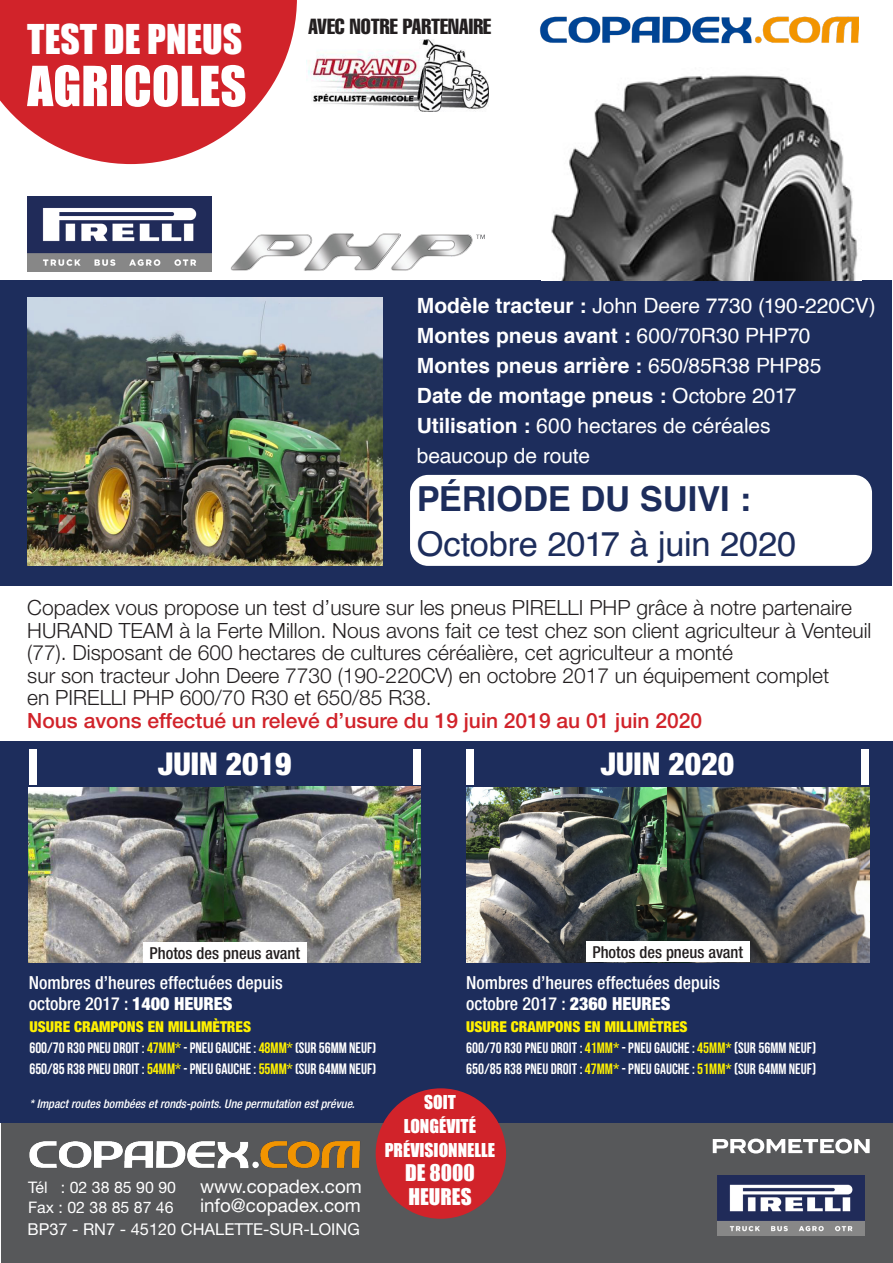
<style>
.page{position:relative;width:893px;height:1263px;background:#fff}
.page>*{position:absolute;margin:0;border:0;box-sizing:border-box;transform-origin:0 0}
.t1{font:51px "Impact";color:#fff}
.t2{font:37.8px "Impact";color:#fff}
.t3{font:34.5px "Helvetica";letter-spacing:-.01em;color:#1d2d5c}
.t4{font:700 34.5px "Helvetica";letter-spacing:-.005em;color:#1d2d5c}
.t5{font:900 condensed 31.5px "Helvetica Neue";color:#fff}
.t6{font:extra-condensed 21.45px "Helvetica";color:#231f20}
.t7{font:21.15px "Impact";color:#fff}
.t8{font:300 21px/22.5px "Helvetica Neue";color:#231f20}
.t9{font:700 21px "Helvetica";color:#fff}
.t10{font:21px/30px "Helvetica";letter-spacing:-.005em;color:#fff}
.t11{font:18.75px "Helvetica Neue LT Std";color:#fff}
.t12{font:500 condensed 18px/21px "Helvetica Neue";color:#fff}
.t13{font:17.55px "Impact";color:#fff}
.t14{font:500 condensed 16.5px "Helvetica Neue";color:#231f20}
.t15{font:16.35px "Helvetica Neue LT Std";color:#fff}
.t16{font:15.9px "Helvetica Neue LT Std";color:#fff}
.t17{font:700 15px "Bebas Neue";color:#fff}
.t18{font:15px "Bebas Neue";color:#fff}
.t19{font:900 condensed 15px "Helvetica Neue";color:#fff101}
.t20{font:italic 500 condensed 12px "Helvetica Neue";color:#fff}
.s1{font-weight:700}
.s2{font-weight:400}
.s3{font-weight:500;color:#d1232a}
.s4{font-weight:900}
.s5{color:#fff101}
</style>
<div class="page">
<div style="left:2px;top:1123px;width:891px;height:140px;background:#57585a"></div>
<div style="left:1px;top:280px;width:891px;height:305px;background:#1d2d5c"></div>
<img style="left:27px;top:297px;width:355px;height:269px">
<svg style="left:0;top:0;width:297px;height:164px;fill:#d1232a"></svg>
<img style="left:306px;top:39px;width:183px;height:72px">
<div style="left:410px;top:475px;width:462px;height:91px;background:#fff;border-radius:18px"></div>
<img style="left:541px;top:75px;width:320px;height:206px">
<div style="left:0;top:741px;width:893px;height:382px;background:#1d2d5c"></div>
<img style="left:28px;top:787px;width:392px;height:175px">
<img style="left:466px;top:788px;width:404px;height:174px">
<img style="left:540px;top:16px;width:318px;height:28px">
<img style="left:718px;top:1176px;width:147px;height:60px">
<svg style="left:713px;top:1138px;width:157px;height:15px"></svg>
<img style="left:29px;top:1141px;width:331px;height:28px">
<div style="left:29px;top:749px;width:7px;height:36px;background:#fff"></div>
<div style="left:414px;top:749px;width:7px;height:36px;background:#fff"></div>
<div style="left:466px;top:749px;width:7px;height:36px;background:#fff"></div>
<div style="left:862px;top:749px;width:7px;height:36px;background:#fff"></div>
<div style="left:376px;top:1088px;width:130px;height:131px;background:#d1232a;border-radius:50%"></div>
<img style="left:27px;top:197px;width:184px;height:74px">
<img style="left:230px;top:233px;width:255px;height:38px">
<div style="left:143px;top:942px;width:163px;height:20px;background:#fff"></div>
<div style="left:586px;top:942px;width:163px;height:20px;background:#fff"></div>
<p class="t2" style="left:27px;top:9px;width:216px">TEST DE PNEUS</p>
<p class="t1" style="left:27px;top:47px;width:221px">AGRICOLES</p>
<p class="t6" style="left:308px;top:13px;width:184px">AVEC NOTRE PARTENAIRE</p>
<p class="t10" style="left:417px;top:291px;width:461px"><span class="s1">Modèle tracteur :</span> John Deere 7730 (190-220CV)</p>
<p class="t9" style="left:417px;top:318px;width:395px">Montes pneus avant : <span class="s2">600/70R30 PHP70</span></p>
<p class="t9" style="left:417px;top:348px;width:406px">Montes pneus arrière : <span class="s2">650/85R38 PHP85</span></p>
<p class="t9" style="left:417px;top:378px;width:381px">Date de montage pneus : <span class="s2">Octobre 2017</span></p>
<p class="t10" style="left:417px;top:411px;width:355px"><span class="s1">Utilisation :</span> 600 hectares de céréales beaucoup de route</p>
<p class="t4" style="left:417px;top:471px;width:336px">PÉRIODE DU SUIVI :</p>
<p class="t3" style="left:417px;top:517px;width:381px">Octobre 2017 à juin 2020</p>
<p class="t8" style="left:27px;top:596px;width:846px">Copadex vous propose un test d’usure sur les pneus PIRELLI PHP grâce à notre partenaire HURAND TEAM à la Ferte Millon. Nous avons fait ce test chez son client agriculteur à Venteuil (77). Disposant de 600 hectares de cultures céréalière, cet agriculteur a monté<br>sur son tracteur John Deere 7730 (190-220CV) en octobre 2017 un équipement complet<br>en PIRELLI PHP 600/70 R30 et 650/85 R38.<br><span class="s3">Nous avons effectué un relevé d’usure du 19 juin 2019 au 01 juin 2020</span></p>
<p class="t5" style="left:158px;top:744px;width:135px">JUIN 2019</p>
<p class="t5" style="left:601px;top:744px;width:135px">JUIN 2020</p>
<p class="t14" style="left:150px;top:943px;width:152px">Photos des pneus avant</p>
<p class="t14" style="left:592px;top:942px;width:152px">Photos des pneus avant</p>
<p class="t12" style="left:29px;top:971px;width:255px">Nombres d’heures effectuées depuis octobre 2017 : <span class="s4">1400 HEURES</span></p>
<p class="t12" style="left:466px;top:971px;width:255px">Nombres d’heures effectuées depuis octobre 2017 : <span class="s4">2360 HEURES</span></p>
<p class="t19" style="left:29px;top:1017px;width:223px">USURE CRAMPONS EN MILLIMÈTRES</p>
<p class="t17" style="left:29px;top:1039px;width:348px">600/70 R30 PNEU DROIT : <span class="s5">47MM*</span> - PNEU GAUCHE : <span class="s5">48MM*</span> (SUR 56MM NEUF)</p>
<p class="t17" style="left:29px;top:1060px;width:348px">650/85 R38 PNEU DROIT : <span class="s5">54MM*</span> - PNEU GAUCHE : <span class="s5">55MM*</span> (SUR 64MM NEUF)</p>
<p class="t20" style="left:29px;top:1097px;width:327px">* Impact routes bombées et ronds-points. Une permutation est prévue.</p>
<p class="t11" style="left:200px;top:1175px;width:163px">www.copadex.com</p>
<p class="t11" style="left:200px;top:1194px;width:162px">info@copadex.com</p>
<p class="t15" style="left:27px;top:1219px;width:334px">BP37 - RN7 - 45120 CHALETTE-SUR-LOING</p>
<p class="t16" style="left:28px;top:1178px;width:149px">Tél : 02 38 85 90 90</p>
<p class="t16" style="left:28px;top:1198px;width:147px">Fax : 02 38 85 87 46</p>
<p class="t19" style="left:466px;top:1017px;width:223px">USURE CRAMPONS EN MILLIMÈTRES</p>
<p class="t18" style="left:466px;top:1039px;width:352px">600/70 R30 PNEU DROIT : <span class="s5">41MM*</span> - PNEU GAUCHE : <span class="s5">45MM*</span> (SUR 56MM NEUF)</p>
<p class="t18" style="left:466px;top:1060px;width:352px">650/85 R38 PNEU DROIT : <span class="s5">47MM*</span> - PNEU GAUCHE : <span class="s5">51MM*</span> (SUR 64MM NEUF)</p>
<p class="t13" style="left:424px;top:1089px;width:33px">SOIT</p>
<p class="t13" style="left:404px;top:1113px;width:74px">LONGÉVITÉ</p>
<p class="t13" style="left:385px;top:1137px;width:112px">PRÉVISIONNELLE</p>
<p class="t7" style="left:405px;top:1156px;width:71px">DE 8000</p>
<p class="t7" style="left:408px;top:1180px;width:65px">HEURES</p>
</div>
